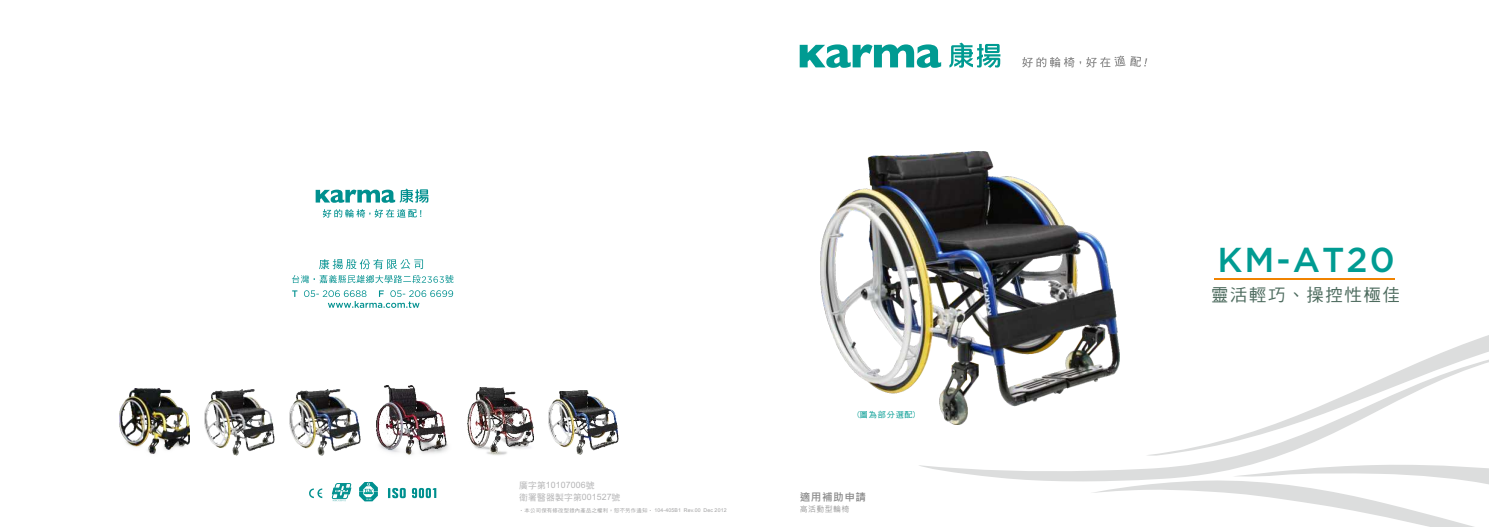
<style>
.page{position:relative;width:1489px;height:527px;background:#fff}
.page>*{position:absolute;margin:0;border:0;box-sizing:border-box;transform-origin:0 0}
.t1{font:500 34.5px "Gotham";letter-spacing:.06em;color:#009b92}
.t2{font:17.38px "DF Hei Md HK BF";letter-spacing:.1em;color:#4d6b5e}
.t3{font:700 10.62px "Microsoft Jheng Hei";letter-spacing:.05em;color:#898989}
.t4{font:8.75px "DF Hei Md HK BF";letter-spacing:.025em;color:#b5b5b6}
.t5{font:8.75px "Arial";letter-spacing:.015em;color:#b5b5b6}
.t6{font:8.12px "DF Hei Md HK BF";letter-spacing:.1em;color:#009b92}
.t7{font:8px "Microsoft Jheng Hei";letter-spacing:.05em;color:#898989}
.t8{font:5.25px "DF Hei Md HK BF";letter-spacing:.055em;color:#a0a0a1}
.s1{font-family:"DF Hei Md HK BF"}
.s2{font-family:"Arial"}
</style>
<div class="page">
<hr style="left:1213px;top:278px;width:181px;height:2px;background:#f08300">
<svg style="left:919px;top:357px;width:362px;height:125px"></svg>
<svg style="left:1090px;top:463px;width:398px;height:63px"></svg>
<svg style="left:1145px;top:335px;width:343px;height:120px"></svg>
<svg style="left:799px;top:44px;width:142px;height:24px"></svg>
<svg style="left:949px;top:43px;width:51px;height:25px"></svg>
<svg style="left:1022px;top:56px;width:125px;height:11px"></svg>
<svg style="left:388px;top:487px;width:18px;height:10px"></svg>
<svg style="left:412px;top:487px;width:24px;height:10px"></svg>
<svg style="left:309px;top:488px;width:13px;height:9px"></svg>
<svg style="left:332px;top:483px;width:19px;height:17px"></svg>
<svg style="left:359px;top:481px;width:19px;height:20px"></svg>
<svg style="left:292px;top:275px;width:161px;height:8px"></svg>
<svg style="left:315px;top:188px;width:113px;height:14px"></svg>
<svg style="left:323px;top:209px;width:98px;height:8px"></svg>
<svg style="left:319px;top:259px;width:104px;height:10px"></svg>
<svg style="left:292px;top:290px;width:161px;height:17px"></svg>
<img style="left:376px;top:385px;width:72px;height:69px">
<img style="left:119px;top:388px;width:70px;height:65px">
<img style="left:290px;top:389px;width:70px;height:66px">
<img style="left:487px;top:453px;width:20px;height:2px">
<img style="left:467px;top:387px;width:66px;height:66px">
<img style="left:549px;top:390px;width:69px;height:63px">
<img style="left:821px;top:151px;width:298px;height:273px">
<img style="left:205px;top:389px;width:70px;height:65px">
<h3 class="t5" style="left:519px;top:481px;width:77px"><span class="s1">廣字第</span>10107006<span class="s1">號</span></h3>
<h3 class="t4" style="left:519px;top:492px;width:103px">衛署醫器製字第<span class="s2">001527</span>號</h3>
<p class="t8" style="left:519px;top:507px;width:209px">‧本公司保有修改型錄內產品之權利，恕不另作通知‧ <span class="s2">104-405B1 Rev.00 Dec 2012</span></p>
<h3 class="t6" style="left:855px;top:410px;width:62px">(圖為部分選配)</h3>
<h3 class="t3" style="left:799px;top:491px;width:68px">適用補助申請</h3>
<h3 class="t7" style="left:799px;top:504px;width:51px">高活動型輪椅</h3>
<h1 class="t1" style="left:1217px;top:247px;width:179px">KM-AT20</h1>
<h2 class="t2" style="left:1210px;top:285px;width:190px">靈活輕巧、操控性極佳</h2>
</div>
